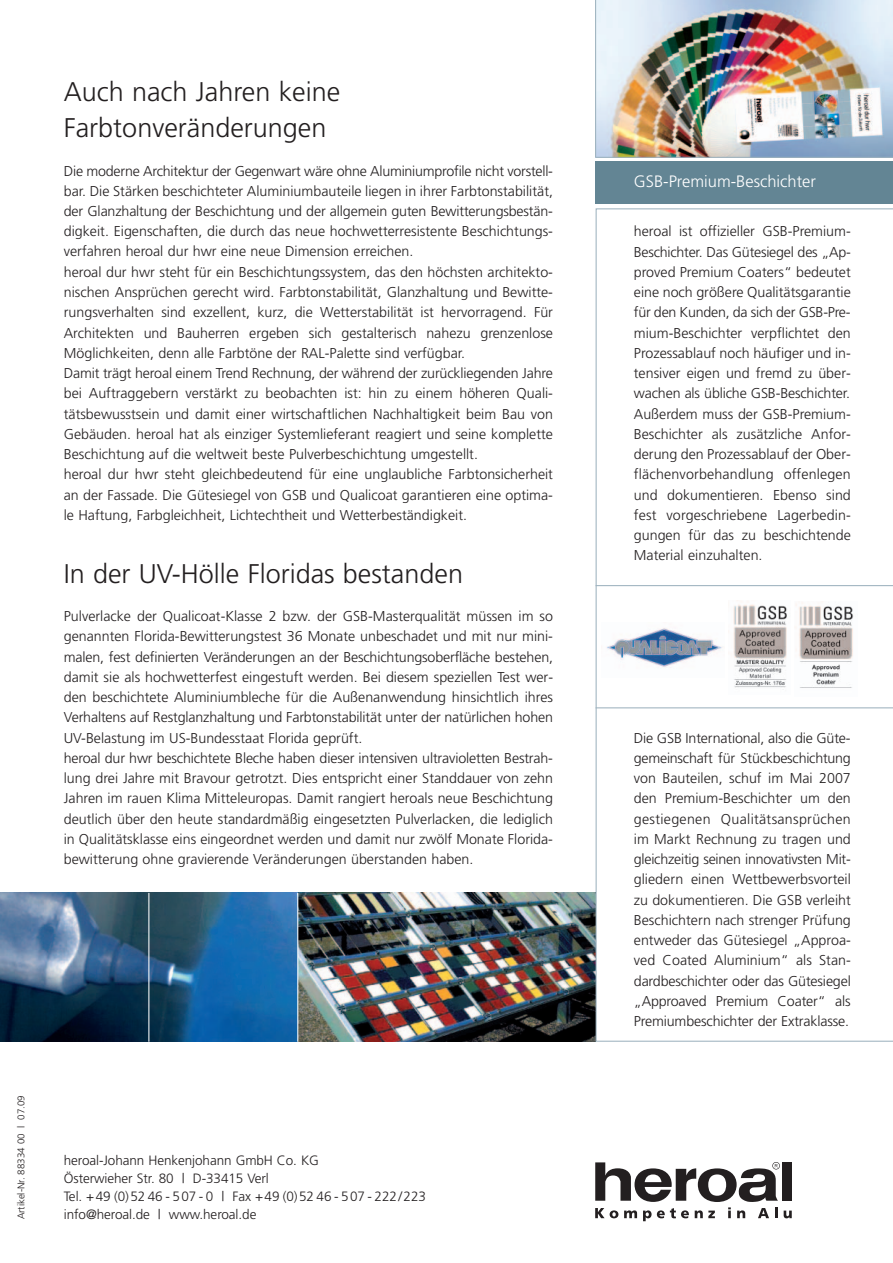
<style>
.page{position:relative;width:893px;height:1263px;background:#fff}
.page>*{position:absolute;margin:0;border:0;box-sizing:border-box;transform-origin:0 0}
.t1{font:300 27px/36px "Frutiger";color:#231f20}
.t2{font:300 16.5px "Frutiger";color:#fff}
.t3{font:300 14.25px/20.2px "Frutiger";color:#231f20}
.t4{font:300 13.5px/18px "Frutiger";letter-spacing:-.005em;color:#231f20}
.t5{font:300 9.75px "Frutiger";color:#231f20}
</style>
<div class="page">
<img style="left:298px;top:893px;width:297px;height:149px">
<svg style="left:595px;top:208px;width:297px;height:834px"></svg>
<div style="left:595px;top:162px;width:297px;height:42px;background:#638594"></div>
<img style="left:596px;top:0;width:296px;height:157px">
<svg style="left:0;top:893px;width:297px;height:149px;background:#295a83"></svg>
<div style="left:603px;top:573px;width:287px;height:145px;background:#fff"></div>
<img style="left:728px;top:604px;width:59px;height:86px">
<img style="left:602px;top:623px;width:120px;height:55px">
<img style="left:795px;top:602px;width:59px;height:86px">
<hr style="left:595px;top:585px;width:297px;height:1px;background:#9db2be">
<hr style="left:595px;top:707px;width:297px;height:1px;background:#9db2be">
<hr style="left:148px;top:893px;width:1px;height:149px;background:#fff">
<svg style="left:595px;top:1162px;width:196px;height:59px"></svg>
<hr style="left:595px;top:0;width:1px;height:157px;background:#9db2be">
<hr style="left:595px;top:157px;width:297px;height:1px;background:#9db2be">
<h1 class="t1" style="left:64px;top:76px;width:278px">Auch nach Jahren keine<br>Farbtonveränderungen</h1>
<p class="t3" style="left:64px;top:162px;width:490px">Die moderne Architektur der Gegenwart wäre ohne Aluminiumprofile nicht vorstell&shy;bar. Die Stärken beschichteter Aluminiumbauteile liegen in ihrer Farbtonstabilität, der Glanzhaltung der Beschichtung und der allgemein guten Bewitterungsbestän&shy;digkeit. Eigenschaften, die durch das neue hochwetterresistente Beschichtungs&shy;verfahren heroal dur hwr eine neue Dimension erreichen.<br>heroal dur hwr steht für ein Beschichtungssystem, das den höchsten architekto&shy;nischen Ansprüchen gerecht wird. Farbtonstabilität, Glanzhaltung und Bewitte&shy;rungsverhalten sind exzellent, kurz, die Wetterstabilität ist hervorragend. Für Architekten und Bauherren ergeben sich gestalterisch nahezu grenzenlose Möglichkeiten, denn alle Farbtöne der RAL-Palette sind verfügbar.<br>Damit trägt heroal einem Trend Rechnung, der während der zurückliegenden Jahre bei Auftraggebern verstärkt zu beobachten ist: hin zu einem höheren Quali&shy;tätsbewusstsein und damit einer wirtschaftlichen Nachhaltigkeit beim Bau von Gebäuden. heroal hat als einziger Systemlieferant reagiert und seine komplette Beschichtung auf die weltweit beste Pulverbeschichtung umgestellt.<br>heroal dur hwr steht gleichbedeutend für eine unglaubliche Farbtonsicherheit an der Fassade. Die Gütesiegel von GSB und Qualicoat garantieren eine optima&shy;le Haftung, Farbgleichheit, Lichtechtheit und Wetterbeständigkeit.</p>
<h1 class="t1" style="left:64px;top:558px;width:401px">In der UV-Hölle Floridas bestanden</h1>
<p class="t3" style="left:64px;top:607px;width:490px">Pulverlacke der Qualicoat-Klasse 2 bzw. der GSB-Masterqualität müssen im so genannten Florida-Bewitterungstest 36 Monate unbeschadet und mit nur mini&shy;malen, fest definierten Veränderungen an der Beschichtungsoberfläche bestehen, damit sie als hochwetterfest eingestuft werden. Bei diesem speziellen Test wer&shy;den beschichtete Aluminiumbleche für die Außenanwendung hinsichtlich ihres Verhaltens auf Restglanzhaltung und Farbtonstabilität unter der natürlichen hohen UV-Belastung im US-Bundesstaat Florida geprüft.<br>heroal dur hwr beschichtete Bleche haben dieser intensiven ultravioletten Bestrah&shy;lung drei Jahre mit Bravour getrotzt. Dies entspricht einer Standdauer von zehn Jahren im rauen Klima Mitteleuropas. Damit rangiert heroals neue Beschichtung deutlich über den heute standardmäßig eingesetzten Pulverlacken, die lediglich in Qualitätsklasse eins eingeordnet werden und damit nur zwölf Monate Florida&shy;bewitterung ohne gravierende Veränderungen überstanden haben.</p>
<p class="t5" style="left:17px;top:1219px;width:126px;rotate:-90deg">Artikel-Nr. 88334 00 | 07.09</p>
<p class="t4" style="left:64px;top:1153px;width:363px">heroal-Johann Henkenjohann GmbH Co. KG<br>Österwieher Str. 80 | D-33415 Verl<br>Tel. +49 (0)52 46 - 507 - 0 | Fax +49 (0)52 46 - 507 - 222/223 info@heroal.de | www.heroal.de</p>
<p class="t2" style="left:634px;top:174px;width:184px">GSB-Premium-Beschichter</p>
<p class="t3" style="left:634px;top:222px;width:218px;text-align:justify">heroal ist offizieller GSB-Premium-Beschichter. Das Gütesiegel des „Ap&shy;proved Premium Coaters“ bedeutet eine noch größere Qualitätsgarantie für den Kunden, da sich der GSB-Pre&shy;mium-Beschichter verpflichtet den Prozessablauf noch häufiger und in&shy;tensiver eigen und fremd zu über&shy;wachen als übliche GSB-Beschichter.<br>Außerdem muss der GSB-Premium-Beschichter als zusätzliche Anfor&shy;derung den Prozessablauf der Ober&shy;flächenvorbehandlung offenlegen und dokumentieren. Ebenso sind fest vorgeschriebene Lagerbedin&shy;gungen für das zu beschichtende Material einzuhalten.</p>
<p class="t3" style="left:634px;top:729px;width:218px;text-align:justify">Die GSB International, also die Güte&shy;gemeinschaft für Stückbeschichtung von Bauteilen, schuf im Mai 2007 den Premium-Beschichter um den gestiegenen Qualitätsansprüchen im Markt Rechnung zu tragen und gleichzeitig seinen innovativsten Mit&shy;gliedern einen Wettbewerbsvorteil zu dokumentieren. Die GSB verleiht Beschichtern nach strenger Prüfung entweder das Gütesiegel „Approa&shy;ved Coated Aluminium“ als Stan&shy;dardbeschichter oder das Gütesiegel „Approaved Premium Coater“ als Premiumbeschichter der Extraklasse.</p>
</div>
